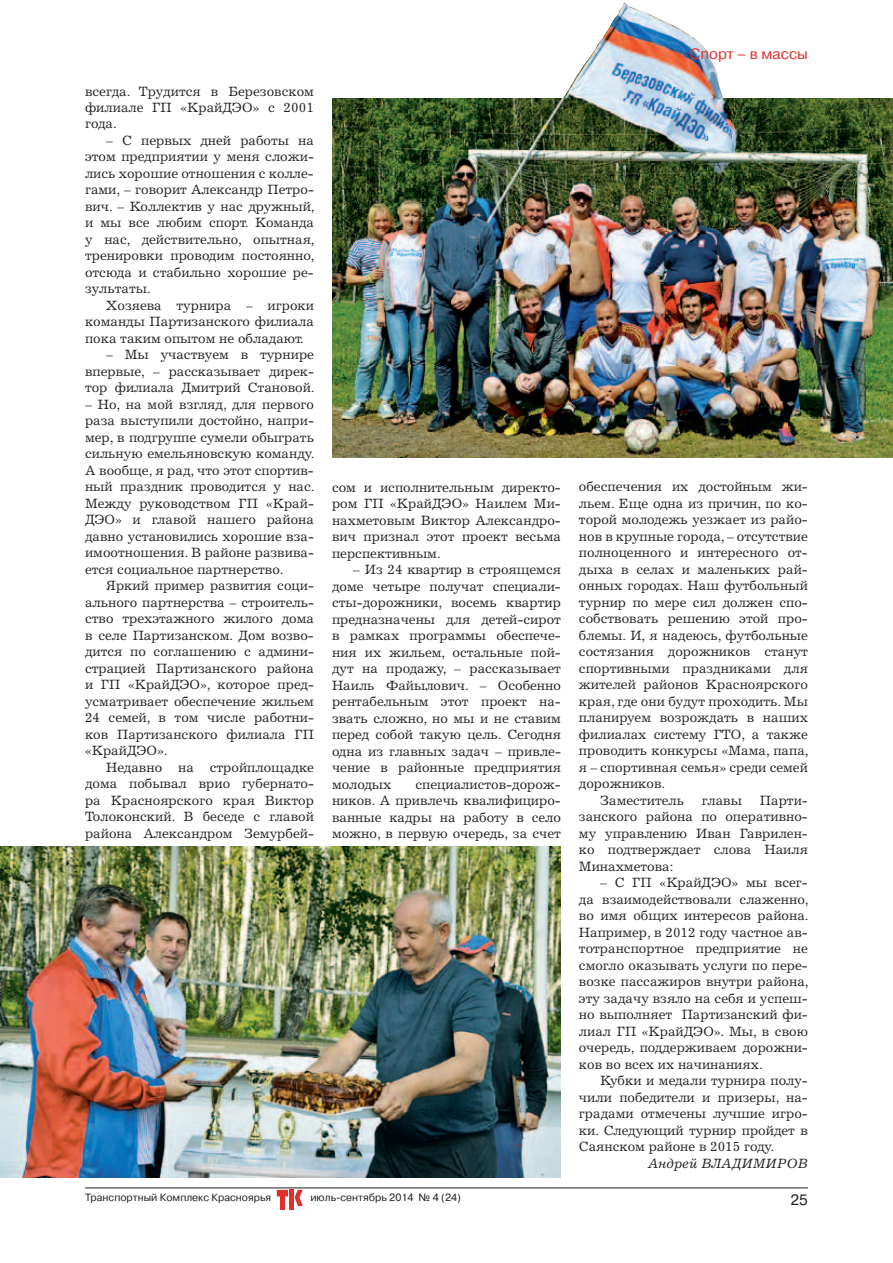
<style>
.page{position:relative;width:893px;height:1263px;background:#fff}
.page>*{position:absolute;margin:0;border:0;box-sizing:border-box;transform-origin:0 0}
.t1{font:15px "zn Pragmatica";color:#e12f2a}
.t2{font:15px "zn Pragmatica";color:#231f20}
.t3{font:13.5px/16.5px "zn Excelsior";color:#231f20;text-align:justify}
.t4{font:italic 13.5px "zn Excelsior";color:#231f20}
.t5{font:10.5px "zn Pragmatica";color:#231f20}
</style>
<div class="page">
<hr style="left:85px;top:1187px;width:723px;height:1px;background:#231f20">
<svg style="left:277px;top:1190px;width:11px;height:20px"></svg>
<div style="left:289px;top:1190px;width:5px;height:20px;background:#e12f2a"></div>
<svg style="left:295px;top:1190px;width:8px;height:16px"></svg>
<img style="left:332px;top:98px;width:561px;height:360px">
<img style="left:563px;top:3px;width:160px;height:95px">
<img style="left:1px;top:847px;width:560px;height:331px">
<p class="t3" style="left:85px;top:83px;width:230px">всегда. Трудится в Березовском филиале ГП «КрайДЭО» с 2001 года.</p>
<p class="t3" style="left:85px;top:132px;width:231px;text-indent:21px">– С первых дней работы на этом предприятии у меня сложи&shy;лись хорошие отношения с колле&shy;гами, – говорит Александр Петро&shy;вич. – Коллектив у нас дружный, и мы все любим спорт. Команда у нас, действительно, опытная, тренировки проводим постоянно, отсюда и стабильно хорошие ре&shy;зультаты.</p>
<p class="t3" style="left:85px;top:297px;width:230px;text-indent:21px">Хозяева турнира – игроки команды Партизанского филиала пока таким опытом не обладают.</p>
<p class="t3" style="left:85px;top:347px;width:231px;text-indent:21px">– Мы участвуем в турнире впервые, – рассказывает дирек&shy;тор филиала Дмитрий Становой.</p>
<p class="t3" style="left:85px;top:396px;width:231px">– Но, на мой взгляд, для первого раза выступили достойно, напри&shy;мер, в подгруппе сумели обыграть сильную емельяновскую команду.<br>А вообще, я рад, что этот спортив&shy;ный праздник проводится у нас.<br>Между руководством ГП «Край-ДЭО» и главой нашего района давно установились хорошие вза&shy;имоотношения. В районе развива&shy;ется социальное партнерство.</p>
<p class="t3" style="left:85px;top:577px;width:230px;text-indent:21px">Яркий пример развития соци&shy;ального партнерства – строитель&shy;ство трехэтажного жилого дома в селе Партизанском. Дом возво&shy;дится по соглашению с админи&shy;страцией Партизанского района и ГП «КрайДЭО», которое пред&shy;усматривает обеспечение жильем 24 семей, в том числе работни&shy;ков Партизанского филиала ГП «КрайДЭО».</p>
<p class="t3" style="left:85px;top:759px;width:230px;text-indent:21px">Недавно на стройплощадке дома побывал врио губернато&shy;ра Красноярского края Виктор Толоконский. В беседе с главой района Александром Земурбей-</p>
<p class="t3" style="left:332px;top:479px;width:230px">сом и исполнительным директо&shy;ром ГП «КрайДЭО» Наилем Ми&shy;нахметовым Виктор Александро&shy;вич признал этот проект весьма перспективным.</p>
<p class="t3" style="left:332px;top:561px;width:230px;text-indent:21px">– Из 24 квартир в строящемся доме четыре получат специали&shy;сты-дорожники, восемь квартир предназначены для детей-сирот в рамках программы обеспече&shy;ния их жильем, остальные пой&shy;дут на продажу, – рассказывает Наиль Файылович. – Особенно рентабельным этот проект на&shy;звать сложно, но мы и не ставим перед собой такую цель. Сегодня одна из главных задач – привле&shy;чение в районные предприятия молодых</p>
<p class="t3" style="left:332px;top:776px;width:230px;text-indent:83px">специалистов-дорож&shy;ников. А привлечь квалифициро&shy;ванные кадры на работу в село можно, в первую очередь, за счет</p>
<p class="t1" style="left:690px;top:46px;width:120px">Спорт – в массы</p>
<p class="t3" style="left:579px;top:479px;width:230px">обеспечения их достойным жи-</p>
<p class="t3" style="left:579px;top:495px;width:230px">льем. Еще одна из причин, по ко-</p>
<p class="t3" style="left:579px;top:511px;width:230px">торой молодежь уезжает из райо-</p>
<p class="t3" style="left:579px;top:528px;width:230px">нов в крупные города, – отсутствие</p>
<p class="t3" style="left:579px;top:544px;width:230px">полноценного и интересного от-</p>
<p class="t3" style="left:579px;top:561px;width:230px">дыха в селах и маленьких рай-</p>
<p class="t3" style="left:579px;top:577px;width:230px">онных городах. Наш футбольный</p>
<p class="t3" style="left:579px;top:594px;width:230px">турнир по мере сил должен спо-</p>
<p class="t3" style="left:579px;top:610px;width:230px">собствовать решению этой про-</p>
<p class="t3" style="left:579px;top:627px;width:230px">блемы. И, я надеюсь, футбольные</p>
<p class="t3" style="left:579px;top:643px;width:230px">состязания дорожников станут</p>
<p class="t3" style="left:579px;top:660px;width:230px">спортивными праздниками для</p>
<p class="t3" style="left:579px;top:676px;width:230px">жителей районов Красноярского</p>
<p class="t3" style="left:579px;top:693px;width:230px">края, где они будут проходить. Мы</p>
<p class="t3" style="left:579px;top:709px;width:230px">планируем возрождать в наших</p>
<p class="t3" style="left:579px;top:726px;width:230px">филиалах систему ГТО, а также</p>
<p class="t3" style="left:579px;top:742px;width:231px">проводить конкурсы «Мама, папа,</p>
<p class="t3" style="left:579px;top:759px;width:230px">я – спортивная семья» среди семей</p>
<p class="t3" style="left:579px;top:775px;width:88px">дорожников.</p>
<p class="t3" style="left:600px;top:792px;width:85px">Заместитель</p>
<p class="t3" style="left:702px;top:792px;width:42px">главы</p>
<p class="t3" style="left:579px;top:792px;width:230px;text-indent:181px">Парти&shy;занского района по оперативно&shy;му управлению Иван Гаврилен&shy;ко подтверждает слова Наиля Минахметова:</p>
<p class="t3" style="left:579px;top:874px;width:231px;text-indent:21px">– С ГП «КрайДЭО» мы всег&shy;да взаимодействовали слаженно, во имя общих интересов района.<br>Например, в 2012 году частное ав&shy;тотранспортное предприятие не смогло оказывать услуги по пере&shy;возке пассажиров внутри района, эту задачу взяло на себя и успеш&shy;но выполняет Партизанский фи&shy;лиал ГП «КрайДЭО». Мы, в свою очередь, поддерживаем дорожни&shy;ков во всех их начинаниях.</p>
<p class="t3" style="left:579px;top:1072px;width:230px;text-indent:21px">Кубки и медали турнира полу&shy;чили победители и призеры, на&shy;градами отмечены лучшие игро&shy;ки. Следующий турнир пройдет в Саянском районе в 2015 году.</p>
<p class="t4" style="left:648px;top:1155px;width:162px">Андрей ВЛАДИМИРОВ</p>
<p class="t5" style="left:85px;top:1192px;width:188px">Транспортный Комплекс Красноярья</p>
<p class="t5" style="left:310px;top:1192px;width:152px">июль-сентябрь 2014 № 4 (24)</p>
<p class="t2" style="left:790px;top:1192px;width:19px">25</p>
</div>
